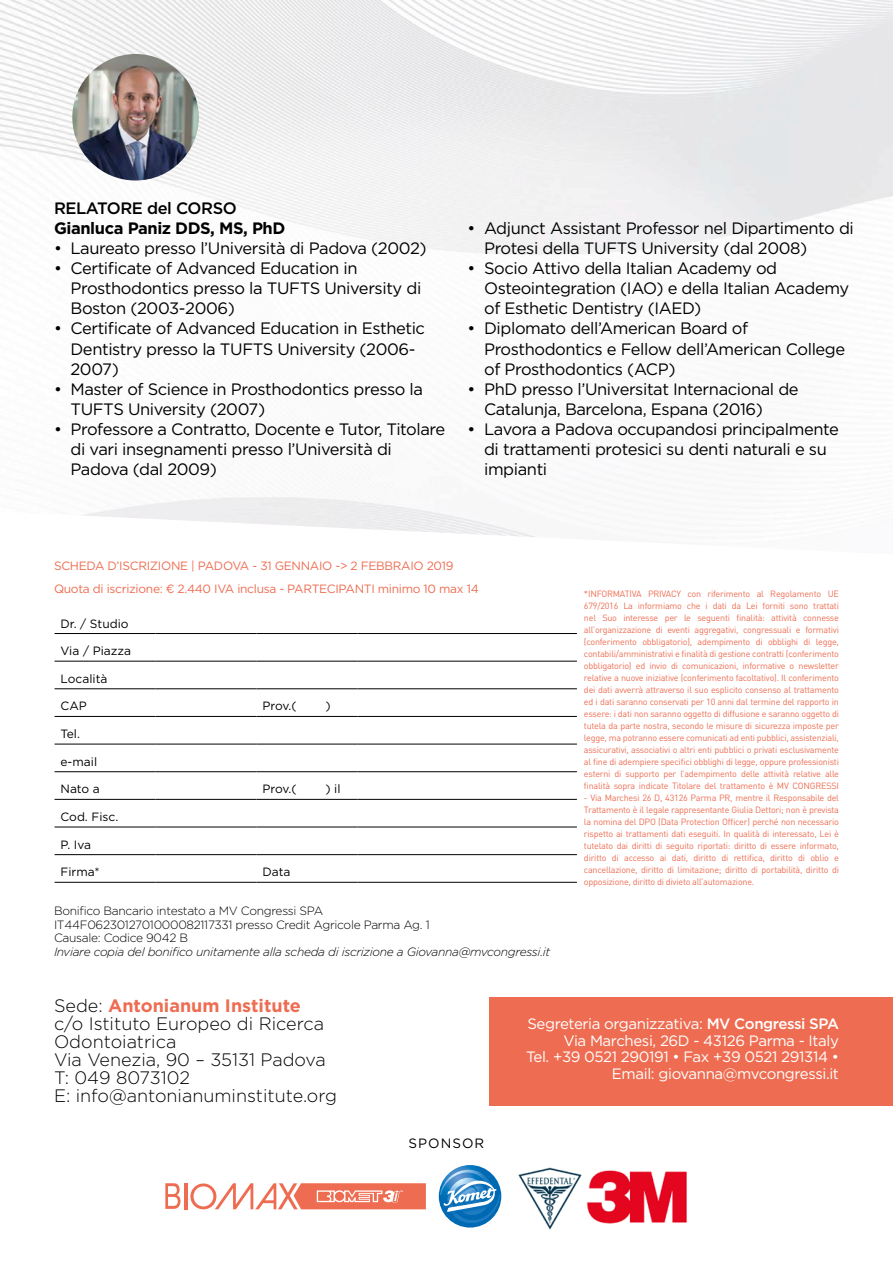
<style>
.page{position:relative;width:893px;height:1263px;background:#fff}
.page>*{position:absolute;margin:0;border:0;box-sizing:border-box;transform-origin:0 0}
.t1{font:300 18px/18px "Gotham";color:#000}
.t2{font:700 18px "Gotham";color:#ee6d52}
.t3{font:16.5px/20.1px "Gotham";letter-spacing:-.025em;color:#000}
.t4{font:700 16.5px "Gotham";letter-spacing:-.025em;color:#000}
.t5{font:500 16.5px "Gotham";letter-spacing:-.025em;color:#000}
.t6{font:15px/16.5px "Gotham";letter-spacing:-.025em;color:#fff;text-align:right}
.t7{font:13.5px "Gotham";letter-spacing:.075em;color:#000}
.t8{font:300 12px "Gotham";letter-spacing:-.025em;color:#000}
.t9{font:12px "Gotham";letter-spacing:-.025em;color:#ee6d52}
.t10{font:12px "Gotham";color:#000}
.t11{font:italic 300 12px "Gotham";letter-spacing:-.025em;color:#000}
.t12{font:9px/12px "DIN";letter-spacing:-.025em;color:#ee6d52;text-align:justify}
.s1{font-weight:300;color:#000}
.s2{font-weight:500}
</style>
<div class="page">
<img style="left:0;top:0;width:893px;height:537px">
<div style="left:489px;top:997px;width:404px;height:109px;background:#ee6d52"></div>
<hr style="left:55px;top:633px;width:101px;height:1px;background:#000">
<hr style="left:156px;top:633px;width:101px;height:1px;background:#000">
<hr style="left:256px;top:633px;width:101px;height:1px;background:#000">
<hr style="left:357px;top:633px;width:220px;height:1px;background:#000">
<hr style="left:55px;top:661px;width:101px;height:1px;background:#000">
<hr style="left:156px;top:661px;width:101px;height:1px;background:#000">
<hr style="left:256px;top:661px;width:101px;height:1px;background:#000">
<hr style="left:357px;top:661px;width:220px;height:1px;background:#000">
<hr style="left:55px;top:688px;width:101px;height:1px;background:#000">
<hr style="left:156px;top:688px;width:101px;height:1px;background:#000">
<hr style="left:256px;top:688px;width:101px;height:1px;background:#000">
<hr style="left:357px;top:688px;width:220px;height:1px;background:#000">
<hr style="left:55px;top:716px;width:101px;height:1px;background:#000">
<hr style="left:156px;top:716px;width:101px;height:1px;background:#000">
<hr style="left:256px;top:716px;width:101px;height:1px;background:#000">
<hr style="left:357px;top:716px;width:220px;height:1px;background:#000">
<hr style="left:55px;top:744px;width:101px;height:1px;background:#000">
<hr style="left:156px;top:744px;width:101px;height:1px;background:#000">
<hr style="left:256px;top:744px;width:101px;height:1px;background:#000">
<hr style="left:357px;top:744px;width:220px;height:1px;background:#000">
<hr style="left:55px;top:771px;width:101px;height:1px;background:#000">
<hr style="left:156px;top:771px;width:101px;height:1px;background:#000">
<hr style="left:256px;top:771px;width:101px;height:1px;background:#000">
<hr style="left:357px;top:771px;width:220px;height:1px;background:#000">
<hr style="left:55px;top:799px;width:101px;height:1px;background:#000">
<hr style="left:156px;top:799px;width:101px;height:1px;background:#000">
<hr style="left:256px;top:799px;width:101px;height:1px;background:#000">
<hr style="left:357px;top:799px;width:220px;height:1px;background:#000">
<hr style="left:55px;top:827px;width:101px;height:1px;background:#000">
<hr style="left:156px;top:827px;width:101px;height:1px;background:#000">
<hr style="left:256px;top:827px;width:101px;height:1px;background:#000">
<hr style="left:357px;top:827px;width:220px;height:1px;background:#000">
<hr style="left:55px;top:882px;width:101px;height:1px;background:#000">
<hr style="left:156px;top:882px;width:101px;height:1px;background:#000">
<hr style="left:256px;top:882px;width:101px;height:1px;background:#000">
<hr style="left:357px;top:882px;width:220px;height:1px;background:#000">
<hr style="left:55px;top:854px;width:101px;height:1px;background:#000">
<hr style="left:156px;top:854px;width:101px;height:1px;background:#000">
<hr style="left:256px;top:854px;width:101px;height:1px;background:#000">
<hr style="left:357px;top:854px;width:220px;height:1px;background:#000">
<img style="left:72px;top:54px;width:127px;height:126px;border-radius:63px">
<svg style="left:439px;top:1165px;width:62px;height:62px"></svg>
<svg style="left:440px;top:1170px;width:60px;height:53px"></svg>
<hr style="left:184px;top:1183px;width:3px;height:26px;background:#ee6d52">
<svg style="left:165px;top:1183px;width:15px;height:26px"></svg>
<svg style="left:190px;top:1183px;width:236px;height:26px"></svg>
<img style="left:518px;top:1167px;width:64px;height:63px">
<img style="left:586px;top:1170px;width:101px;height:54px">
<p class="t5" style="left:54px;top:197px;width:184px">RELATORE del CORSO</p>
<p class="t4" style="left:54px;top:217px;width:233px">Gianluca Paniz DDS, MS, PhD</p>
<p class="t3" style="left:54px;top:238px;width:374px">• Laureato presso l’Università di Padova (2002)</p>
<p class="t3" style="left:70px;top:258px;width:352px;text-indent:-16px">• Certificate of Advanced Education in<br>Prosthodontics presso la TUFTS University di<br>Boston (2003-2006)</p>
<p class="t3" style="left:70px;top:318px;width:356px;text-indent:-16px">• Certificate of Advanced Education in Esthetic<br>Dentistry presso la TUFTS University (2006-<br>2007)</p>
<p class="t3" style="left:70px;top:378px;width:354px;text-indent:-16px">• Master of Science in Prosthodontics presso la<br>TUFTS University (2007)</p>
<p class="t3" style="left:70px;top:419px;width:376px;text-indent:-16px">• Professore a Contratto, Docente e Tutor, Titolare di vari insegnamenti presso l’Università di<br>Padova (dal 2009)</p>
<p class="t3" style="left:484px;top:218px;width:371px;text-indent:-16px">• Adjunct Assistant Professor nel Dipartimento di<br>Protesi della TUFTS University (dal 2008)</p>
<p class="t3" style="left:484px;top:258px;width:366px;text-indent:-16px">• Socio Attivo della Italian Academy od<br>Osteointegration (IAO) e della Italian Academy of Esthetic Dentistry (IAED)</p>
<p class="t3" style="left:484px;top:318px;width:363px;text-indent:-16px">• Diplomato dell’American Board of<br>Prosthodontics e Fellow dell’American College of Prosthodontics (ACP)</p>
<p class="t3" style="left:484px;top:378px;width:316px;text-indent:-16px">• PhD presso l’Universitat Internacional de<br>Catalunja, Barcelona, Espana (2016)</p>
<p class="t3" style="left:484px;top:419px;width:356px;text-indent:-16px">• Lavora a Padova occupandosi principalmente di trattamenti protesici su denti naturali e su impianti</p>
<p class="t9" style="left:54px;top:558px;width:401px">SCHEDA D’ISCRIZIONE | PADOVA - 31 GENNAIO -&gt; 2 FEBBRAIO 2019</p>
<p class="t9" style="left:54px;top:581px;width:426px">Quota di iscrizione: € 2.440 IVA inclusa - PARTECIPANTI minimo 10 max 14</p>
<p class="t10" style="left:61px;top:616px;width:70px">Dr. / Studio</p>
<p class="t10" style="left:61px;top:643px;width:72px">Via / Piazza</p>
<p class="t10" style="left:61px;top:671px;width:48px">Località</p>
<p class="t10" style="left:61px;top:698px;width:28px">CAP</p>
<p class="t10" style="left:262px;top:698px;width:36px">Prov.(</p>
<p class="t10" style="left:325px;top:698px;width:7px">)</p>
<p class="t10" style="left:61px;top:726px;width:21px">Tel.</p>
<p class="t10" style="left:61px;top:754px;width:38px">e-mail</p>
<p class="t10" style="left:61px;top:781px;width:41px">Nato a</p>
<p class="t10" style="left:262px;top:781px;width:36px">Prov.(</p>
<p class="t10" style="left:325px;top:781px;width:17px">) il</p>
<p class="t10" style="left:61px;top:809px;width:59px">Cod. Fisc.</p>
<p class="t10" style="left:61px;top:837px;width:32px">P. Iva</p>
<p class="t10" style="left:61px;top:864px;width:41px">Firma*</p>
<p class="t10" style="left:262px;top:864px;width:30px">Data</p>
<p class="t8" style="left:54px;top:903px;width:271px">Bonifico Bancario intestato a MV Congressi SPA</p>
<p class="t8" style="left:54px;top:917px;width:377px">IT44F0623012701000082117331 presso Credit Agricole Parma Ag. 1</p>
<p class="t8" style="left:54px;top:930px;width:136px">Causale: Codice 9042 B</p>
<p class="t11" style="left:54px;top:944px;width:498px">Inviare copia del bonifico unitamente alla scheda di iscrizione a Giovanna@mvcongressi.it</p>
<p class="t12" style="left:584px;top:588px;width:256px">*INFORMATIVA PRIVACY con riferimento al Regolamento UE 679/2016 La informiamo che i dati da Lei forniti sono trattati nel Suo interesse per le seguenti finalità: attività connesse all’organizzazione di eventi aggregativi, congressuali e formativi (conferimento obbligatorio), adempimento di obblighi di legge, contabili/amministrativi e finalità di gestione contratti (conferimento obbligatorio) ed invio di comunicazioni, informative o newsletter relative a nuove iniziative (conferimento facoltativo). Il conferimento dei dati avverrà attraverso il suo esplicito consenso al trattamento ed i dati saranno conservati per 10 anni dal termine del rapporto in essere: i dati non saranno oggetto di diffusione e saranno oggetto di tutela da parte nostra, secondo le misure di sicurezza imposte per legge, ma potranno essere comunicati ad enti pubblici, assistenziali, assicurativi, associativi o altri enti pubblici o privati esclusivamente al fine di adempiere specifici obblighi di legge, oppure professionisti esterni di supporto per l’adempimento delle attività relative alle finalità sopra indicate Titolare del trattamento è MV CONGRESSI</p>
<p class="t12" style="left:584px;top:792px;width:256px">- Via Marchesi 26 D, 43126 Parma PR, mentre il Responsabile del Trattamento è il legale rappresentante Giulia Dettori; non è prevista la nomina del DPO (Data Protection Officer) perché non necessario rispetto ai trattamenti dati eseguiti. In qualità di interessato, Lei è tutelato dai diritti di seguito riportati: diritto di essere informato, diritto di accesso ai dati, diritto di rettifica, diritto di oblio e cancellazione, diritto di limitazione; diritto di portabilità, diritto di opposizione, diritto di divieto all’automazione.</p>
<p class="t2" style="left:54px;top:993px;width:248px"><span class="s1">Sede:</span> Antonianum Institute</p>
<p class="t1" style="left:54px;top:1014px;width:272px">c/o Istituto Europeo di Ricerca<br>Odontoiatrica</p>
<p class="t1" style="left:54px;top:1050px;width:273px">Via Venezia, 90 – 35131 Padova</p>
<p class="t1" style="left:54px;top:1068px;width:138px">T: 049 8073102</p>
<p class="t1" style="left:54px;top:1086px;width:285px">E: info@antonianuminstitute.org</p>
<p class="t7" style="left:409px;top:1134px;width:77px">SPONSOR</p>
<p class="t6" style="left:527px;top:1015px;width:313px">Segreteria organizzativa: <span class="s2">MV Congressi SPA</span></p>
<p class="t6" style="left:563px;top:1032px;width:277px">Via Marchesi, 26D - 43126 Parma - Italy</p>
<p class="t6" style="left:526px;top:1048px;width:314px">Tel. +39 0521 290191 • Fax +39 0521 291314 •<br>Email: giovanna@mvcongressi.it</p>
</div>
